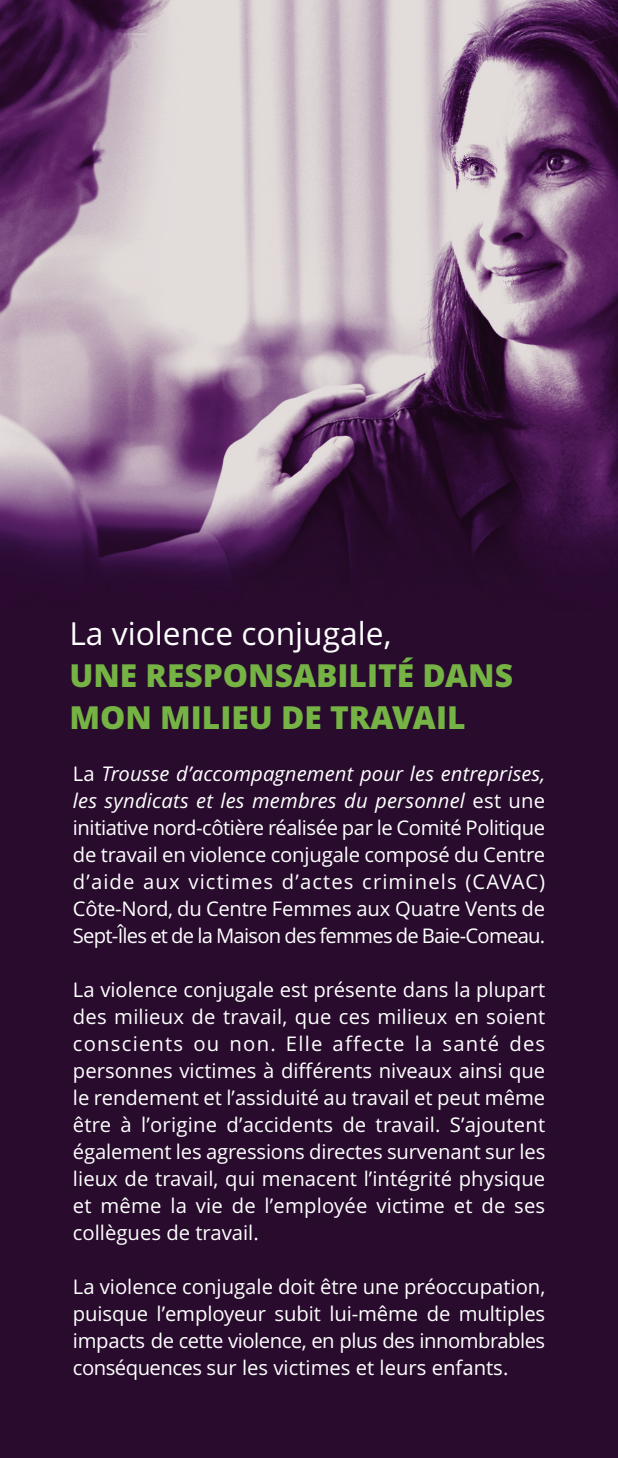
<style>
.page{position:relative;width:618px;height:1458px;background:#fff}
.page>*{position:absolute;margin:0;border:0;box-sizing:border-box;transform-origin:0 0}
.t1{font:800 31.72px/42.3px "Open Sans";color:#75b444}
.t2{font:31.72px "Open Sans";color:#fff}
.t3{font:20.25px/27px "Open Sans";letter-spacing:-.005em;color:#fff;text-align:justify}
.s1{font-style:italic}
</style>
<div class="page">
<img style="left:0;top:0;width:617px;height:1458px">
<h1 class="t2" style="left:69px;top:616px;width:323px">La violence conjugale,</h1>
<h1 class="t1" style="left:69px;top:655px;width:445px">UNE RESPONSABILITÉ DANS<br>MON MILIEU DE TRAVAIL</h1>
<p class="t3" style="left:73px;top:761px;width:473px">La <span class="s1">Trousse d’accompagnement pour les entreprises, les syndicats et les membres du personnel</span> est une initiative nord-côtière réalisée par le Comité Politique de travail en violence conjugale composé du Centre d’aide aux victimes d’actes criminels (CAVAC)<br>Côte-Nord, du Centre Femmes aux Quatre Vents de Sept-Îles et de la Maison des femmes de Baie-Comeau.</p>
<p class="t3" style="left:73px;top:977px;width:473px">La violence conjugale est présente dans la plupart des milieux de travail, que ces milieux en soient conscients ou non. Elle affecte la santé des personnes victimes à différents niveaux ainsi que le rendement et l’assiduité au travail et peut même être à l’origine d’accidents de travail. S’ajoutent également les agressions directes survenant sur les lieux de travail, qui menacent l’intégrité physique et même la vie de l’employée victime et de ses collègues de travail.</p>
<p class="t3" style="left:73px;top:1274px;width:473px">La violence conjugale doit être une préoccupation, puisque l’employeur subit lui-même de multiples impacts de cette violence, en plus des innombrables conséquences sur les victimes et leurs enfants.</p>
</div>
